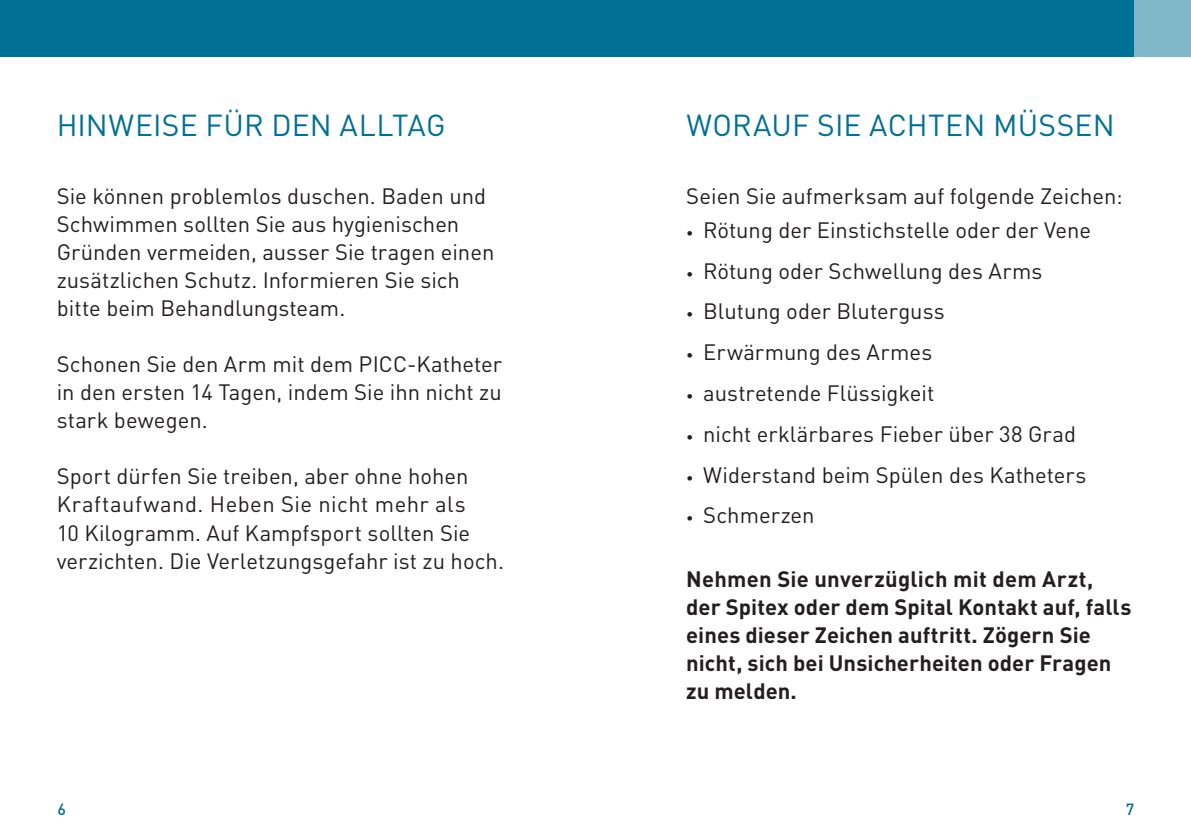
<style>
.page{position:relative;width:1191px;height:840px;background:#fff}
.page>*{position:absolute;margin:0;border:0;box-sizing:border-box;transform-origin:0 0}
.t1{font:30px "DIN Pro";letter-spacing:.005em;color:#007095}
.t2{font:22px/28px "DIN Pro";color:#231f20}
.t3{font:700 22px/28px "DIN Pro";letter-spacing:.005em;color:#231f20}
.t4{font:500 16px "DIN Pro";color:#007095}
.s1{font-size:14px}
</style>
<div class="page">
<div style="left:0;top:0;width:1191px;height:57px;background:#007095"></div>
<div style="left:1134px;top:0;width:57px;height:61px;background:#7fb7c9"></div>
<h1 class="t1" style="left:57px;top:105px;width:390px">HINWEISE FÜR DEN ALLTAG</h1>
<p class="t2" style="left:57px;top:181px;width:439px">Sie können problemlos duschen. Baden und Schwimmen sollten Sie aus hygienischen Gründen vermeiden, ausser Sie tragen einen zusätzlichen Schutz. Informieren Sie sich bitte beim Behandlungsteam.</p>
<p class="t2" style="left:57px;top:349px;width:447px;text-align:justify">Schonen Sie den Arm mit dem PICC-Katheter in den ersten 14 Tagen, indem Sie ihn nicht zu stark bewegen.</p>
<p class="t2" style="left:57px;top:461px;width:449px">Sport dürfen Sie treiben, aber ohne hohen Kraftaufwand. Heben Sie nicht mehr als<br>10 Kilogramm. Auf Kampfsport sollten Sie verzichten. Die Verletzungsgefahr ist zu hoch.</p>
<h1 class="t1" style="left:686px;top:105px;width:430px">WORAUF SIE ACHTEN MÜSSEN</h1>
<p class="t2" style="left:686px;top:181px;width:438px">Seien Sie aufmerksam auf folgende Zeichen:</p>
<p class="t2" style="left:686px;top:215px;width:406px"><span class="s1">•</span> Rötung der Einstichstelle oder der Vene</p>
<p class="t2" style="left:686px;top:255px;width:358px"><span class="s1">•</span> Rötung oder Schwellung des Arms</p>
<p class="t2" style="left:686px;top:296px;width:260px"><span class="s1">•</span> Blutung oder Bluterguss</p>
<p class="t2" style="left:686px;top:337px;width:248px"><span class="s1">•</span> Erwärmung des Armes</p>
<p class="t2" style="left:686px;top:378px;width:250px"><span class="s1">•</span> austretende Flüssigkeit</p>
<p class="t2" style="left:686px;top:419px;width:391px"><span class="s1">•</span> nicht erklärbares Fieber über 38 Grad</p>
<p class="t2" style="left:686px;top:459px;width:401px"><span class="s1">•</span> Widerstand beim Spülen des Katheters</p>
<p class="t2" style="left:686px;top:500px;width:130px"><span class="s1">•</span> Schmerzen</p>
<p class="t3" style="left:686px;top:563px;width:447px">Nehmen Sie unverzüglich mit dem Arzt, der Spitex oder dem Spital Kontakt auf, falls eines dieser Zeichen auftritt. Zögern Sie nicht, sich bei Unsicherheiten oder Fragen zu melden.</p>
<p class="t4" style="left:58px;top:797px;width:10px">6</p>
<p class="t4" style="left:1125px;top:797px;width:10px">7</p>
</div>
